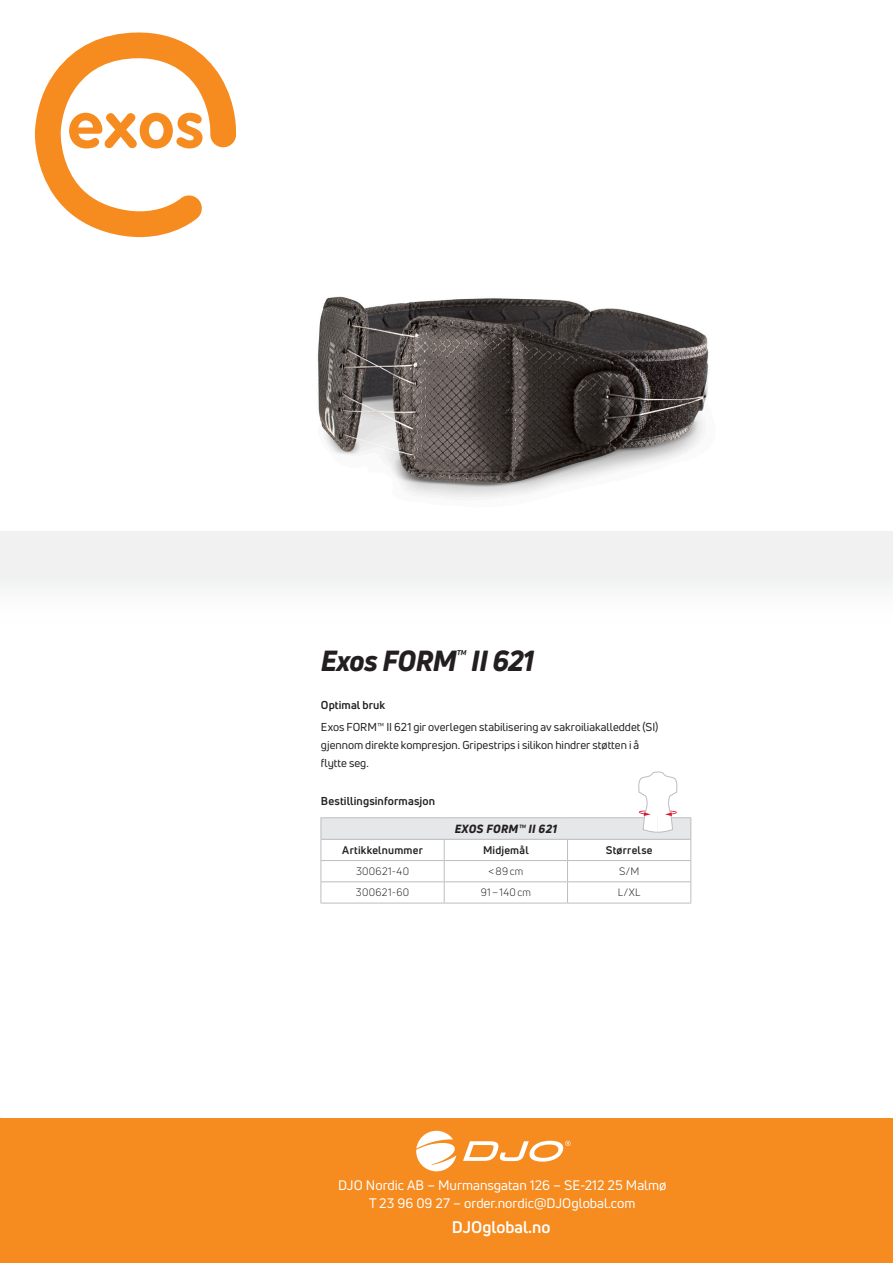
<style>
.page{position:relative;width:893px;height:1263px;background:#fff}
.page>*{position:absolute;margin:0;border:0;box-sizing:border-box;transform-origin:0 0}
.Produktnamn_21_25{font:italic 800 28.5px "Uni Neue";letter-spacing:-.03em;color:#231f20}
.t1{font:700 16.5px "Uni Neue";color:#fff}
.t2{font:13.5px "Uni Neue";color:#fff}
.Tabellcell_produktna{font:italic 800 11.7px "Uni Neue";letter-spacing:.025em;color:#231f20}
.Bröd_Optimal_Beställ{font:11.25px/18px "Uni Neue";letter-spacing:-.005em;color:#231f20}
.Rubrik_Optimal_Bestä{font:700 11.25px "Uni Neue";letter-spacing:.01em;color:#231f20}
.Tabellcell_rubrik{font:700 10.8px "Uni Neue";letter-spacing:.02em;color:#231f20}
.Tabellcell_bröd{font:10.5px "Uni Neue";letter-spacing:.03em;color:#231f20}
</style>
<div class="page">
<div style="left:0;top:531px;width:893px;height:345px;background:linear-gradient(to right,#fcfcfc,#fcfcfc)"></div>
<svg style="left:35px;top:33px;width:201px;height:204px"></svg>
<div style="left:0;top:1119px;width:893px;height:144px;background:#f68b1f"></div>
<img style="left:317px;top:296px;width:392px;height:202px">
<svg style="left:416px;top:1131px;width:40px;height:40px"></svg>
<svg style="left:463px;top:1141px;width:107px;height:20px"></svg>
<div style="left:321px;top:818px;width:370px;height:21px;background:#e6e7e9"></div>
<hr style="left:321px;top:860px;width:123px;height:1px;background:#bcbdc0">
<hr style="left:321px;top:881px;width:123px;height:1px;background:#bcbdc0">
<hr style="left:444px;top:860px;width:123px;height:1px;background:#bcbdc0">
<hr style="left:567px;top:860px;width:124px;height:1px;background:#bcbdc0">
<hr style="left:444px;top:881px;width:123px;height:1px;background:#bcbdc0">
<hr style="left:567px;top:881px;width:124px;height:1px;background:#bcbdc0">
<svg style="left:444px;top:840px;width:1px;height:63px"></svg>
<svg style="left:567px;top:840px;width:1px;height:63px"></svg>
<hr style="left:321px;top:817px;width:123px;height:1px;background:#bcbdc0">
<svg style="left:321px;top:818px;width:1px;height:85px"></svg>
<hr style="left:444px;top:817px;width:123px;height:1px;background:#bcbdc0">
<hr style="left:567px;top:817px;width:124px;height:1px;background:#bcbdc0">
<hr style="left:321px;top:839px;width:123px;height:1px;background:#bcbdc0">
<hr style="left:444px;top:839px;width:123px;height:1px;background:#bcbdc0">
<hr style="left:567px;top:839px;width:124px;height:1px;background:#bcbdc0">
<svg style="left:690px;top:818px;width:1px;height:85px"></svg>
<hr style="left:321px;top:903px;width:123px;height:1px;background:#bcbdc0">
<hr style="left:444px;top:903px;width:123px;height:1px;background:#bcbdc0">
<hr style="left:567px;top:903px;width:124px;height:1px;background:#bcbdc0">
<svg style="left:638px;top:771px;width:40px;height:62px"></svg>
<p class="Produktnamn_21_25" style="left:321px;top:642px;width:215px">Exos FORM<sup>™</sup> II 621</p>
<p class="Rubrik_Optimal_Bestä" style="left:321px;top:698px;width:66px">Optimal bruk</p>
<p class="Bröd_Optimal_Beställ" style="left:321px;top:717px;width:339px">Exos FORM™ II 621 gir overlegen stabilisering av sakroiliakalleddet (SI) gjennom direkte kompresjon. Gripestrips i silikon hindrer støtten i å flytte seg.</p>
<p class="Rubrik_Optimal_Bestä" style="left:321px;top:794px;width:116px">Bestillingsinformasjon</p>
<p class="Tabellcell_produktna" style="left:455px;top:821px;width:104px">EXOS FORM™ II 621</p>
<p class="Tabellcell_rubrik" style="left:342px;top:843px;width:82px">Artikkelnummer</p>
<p class="Tabellcell_rubrik" style="left:483px;top:843px;width:47px">Midjemål</p>
<p class="Tabellcell_rubrik" style="left:606px;top:843px;width:48px">Størrelse</p>
<p class="Tabellcell_bröd" style="left:356px;top:865px;width:55px">300621-40</p>
<p class="Tabellcell_bröd" style="left:488px;top:865px;width:36px">&lt;89cm</p>
<p class="Tabellcell_bröd" style="left:619px;top:865px;width:22px">S/M</p>
<p class="Tabellcell_bröd" style="left:356px;top:886px;width:55px">300621-60</p>
<p class="Tabellcell_bröd" style="left:481px;top:886px;width:52px">91–140cm</p>
<p class="Tabellcell_bröd" style="left:618px;top:886px;width:24px">L/XL</p>
<p class="t2" style="left:338px;top:1177px;width:330px">DJO Nordic AB – Murmansgatan 126 – SE-212 25 Malmø</p>
<p class="t2" style="left:369px;top:1195px;width:268px">T 23 96 09 27 – order.nordic@DJOglobal.com</p>
<p class="t1" style="left:452px;top:1217px;width:100px">DJOglobal.no</p>
</div>
